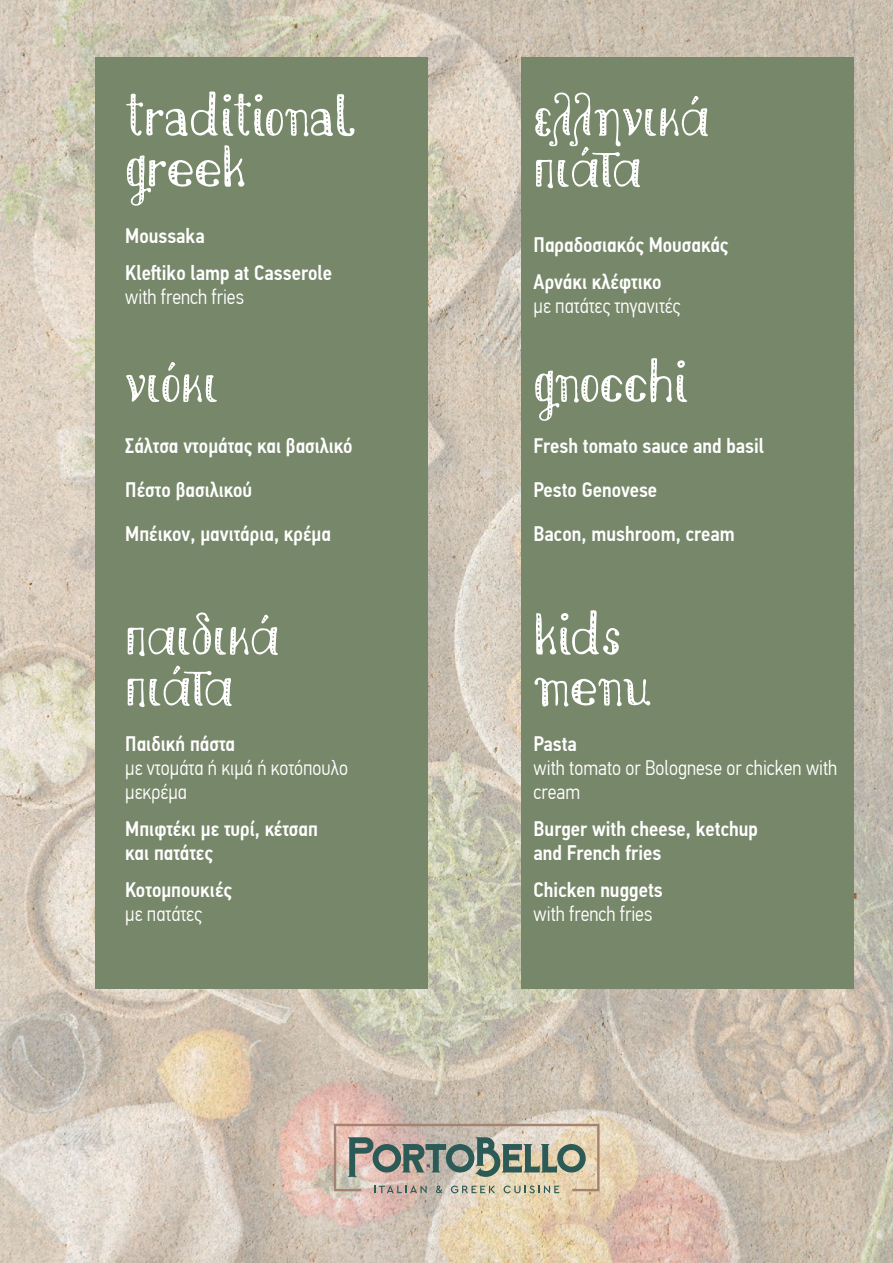
<style>
.page{position:relative;width:893px;height:1263px;background:#fff}
.page>*{position:absolute;margin:0;border:0;box-sizing:border-box;transform-origin:0 0}
.t1{font:76.35px "Nikolaidis Hand";color:#fff}
.t2{font:500 21px/44.2px "PF Din Text Cond Pro";color:#fff}
.t3{font:300 21px/24px "PF Din Text Cond Pro";color:#fff}
</style>
<div class="page">
<img style="left:0;top:0;width:893px;height:1263px">
<div style="left:521px;top:57px;width:333px;height:931px;background:#778769"></div>
<div style="left:96px;top:57px;width:332px;height:931px;background:#778769"></div>
<svg style="left:334px;top:1124px;width:265px;height:69px;background:#b1ab9c"></svg>
<h1 class="t1" style="left:125px;top:85px;width:231px">traditional</h1>
<h1 class="t1" style="left:125px;top:136px;width:122px">greek</h1>
<p class="t2" style="left:125px;top:218px;width:208px;line-height:36.8px">Moussaka<br>Kleftiko lamp at Casserole</p>
<p class="t3" style="left:125px;top:285px;width:120px">with french fries</p>
<h1 class="t1" style="left:534px;top:85px;width:177px">ελληνικά</h1>
<h1 class="t1" style="left:534px;top:136px;width:110px">πιάτα</h1>
<p class="t2" style="left:534px;top:226px;width:196px;line-height:36.8px">Παραδοσιακός Μουσακάς<br>Αρνάκι κλέφτικο</p>
<p class="t3" style="left:534px;top:293px;width:148px">με πατάτες τηγανιτές</p>
<h1 class="t1" style="left:534px;top:351px;width:155px">gnocchi</h1>
<h1 class="t1" style="left:125px;top:351px;width:95px">νιόκι</h1>
<p class="t2" style="left:125px;top:424px;width:229px">Σάλτσα ντομάτας και βασιλικό<br>Πέστο βασιλικού<br>Μπέικον, μανιτάρια, κρέμα</p>
<p class="t2" style="left:534px;top:424px;width:232px">Fresh tomato sauce and basil<br>Pesto Genovese<br>Bacon, mushroom, cream</p>
<h1 class="t1" style="left:125px;top:604px;width:156px">παιδικά</h1>
<h1 class="t1" style="left:125px;top:655px;width:110px">πιάτα</h1>
<p class="t2" style="left:125px;top:722px;width:111px">Παιδική πάστα</p>
<p class="t3" style="left:125px;top:756px;width:224px">με ντομάτα ή κιμά ή κοτόπουλο μεκρέμα</p>
<p class="t2" style="left:125px;top:817px;width:194px;line-height:24px">Μπιφτέκι με τυρί, κέτσαπ και πατάτες</p>
<p class="t2" style="left:125px;top:868px;width:108px">Κοτομπουκιές</p>
<p class="t3" style="left:125px;top:902px;width:78px">με πατάτες</p>
<h1 class="t1" style="left:534px;top:604px;width:89px">kids</h1>
<h1 class="t1" style="left:534px;top:655px;width:119px">menu</h1>
<p class="t2" style="left:534px;top:722px;width:45px">Pasta</p>
<p class="t3" style="left:534px;top:756px;width:305px">with tomato or Bolognese or chicken with cream</p>
<p class="t2" style="left:534px;top:817px;width:226px;line-height:24px">Burger with cheese, ketchup and French fries</p>
<p class="t2" style="left:534px;top:868px;width:131px">Chicken nuggets</p>
<p class="t3" style="left:534px;top:902px;width:120px">with french fries</p>
</div>
